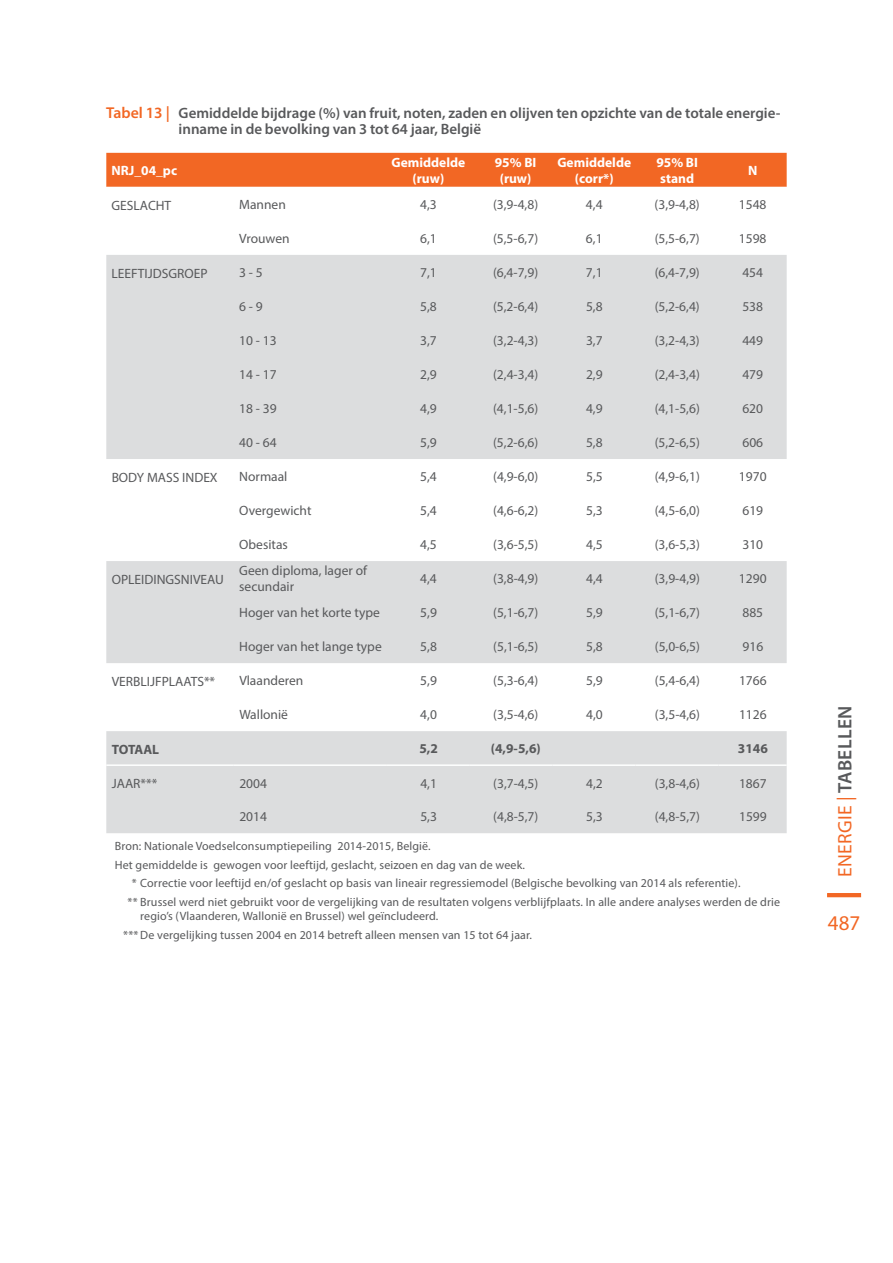
<style>
.page{position:relative;width:893px;height:1263px;background:#fff}
.page>*{position:absolute;margin:0;border:0;box-sizing:border-box;transform-origin:0 0}
.t1{font:21px "Myriad Pro";color:#f26724}
.t2{font:19.5px "Myriad Pro";letter-spacing:.02em;color:#f26724}
.t3{font:600 15px/16.5px "Myriad Pro";color:#58595b}
.t4{font:13.5px/16.2px "Myriad Pro";color:#58595b}
.t5{font:700 13.5px/16.2px "Myriad Pro";color:#fff;text-align:center}
.t6{font:700 13.5px "Myriad Pro";color:#58595b}
.t7{font:12px/18.6px "Myriad Pro";letter-spacing:.01em;color:#58595b}
.s1{font-size:15.75px;color:#f26724}
.s2{font-weight:600;color:#58595b}
</style>
<div class="page">
<hr style="left:827px;top:893px;width:34px;height:4px;background:#f26724">
<div style="left:106px;top:153px;width:681px;height:34px;background:#f26724"></div>
<svg style="left:106px;top:255px;width:681px;height:578px;fill:#dcddde"></svg>
<hr style="left:106px;top:764px;width:128px;height:2px;background:#fff">
<hr style="left:234px;top:764px;width:153px;height:2px;background:#fff">
<hr style="left:387px;top:764px;width:83px;height:2px;background:#fff">
<hr style="left:470px;top:764px;width:83px;height:2px;background:#fff">
<hr style="left:553px;top:764px;width:83px;height:2px;background:#fff">
<hr style="left:636px;top:764px;width:83px;height:2px;background:#fff">
<hr style="left:719px;top:764px;width:68px;height:2px;background:#fff">
<p class="t3" style="left:179px;top:104px;width:603px;text-indent:-72px"><span class="s1">Tabel 13 |</span> Gemiddelde bijdrage (%) van fruit, noten, zaden en olijven ten opzichte van de totale energie&shy;inname in de bevolking van 3 tot 64 jaar, België</p>
<p class="t5" style="left:112px;top:162px;width:67px">NRJ_04_pc</p>
<p class="t5" style="left:391px;top:154px;width:75px">Gemiddelde (ruw)</p>
<p class="t5" style="left:495px;top:154px;width:43px">95% BI (ruw)</p>
<p class="t5" style="left:557px;top:154px;width:75px">Gemiddelde (corr*)</p>
<p class="t5" style="left:656px;top:154px;width:43px;text-align:left">95% BI stand</p>
<p class="t5" style="left:748px;top:162px;width:11px">N</p>
<p class="t4" style="left:112px;top:197px;width:61px">GESLACHT</p>
<p class="t4" style="left:239px;top:196px;width:48px">Mannen</p>
<p class="t4" style="left:420px;top:196px;width:18px">4,3</p>
<p class="t4" style="left:493px;top:196px;width:47px">(3,9-4,8)</p>
<p class="t4" style="left:586px;top:196px;width:18px">4,4</p>
<p class="t4" style="left:655px;top:196px;width:47px">(3,9-4,8)</p>
<p class="t4" style="left:739px;top:196px;width:29px">1548</p>
<p class="t4" style="left:239px;top:230px;width:52px">Vrouwen</p>
<p class="t4" style="left:420px;top:230px;width:18px">6,1</p>
<p class="t4" style="left:493px;top:230px;width:47px">(5,5-6,7)</p>
<p class="t4" style="left:586px;top:230px;width:18px">6,1</p>
<p class="t4" style="left:655px;top:230px;width:47px">(5,5-6,7)</p>
<p class="t4" style="left:739px;top:230px;width:29px">1598</p>
<p class="t4" style="left:112px;top:265px;width:97px">LEEFTIJDSGROEP</p>
<p class="t4" style="left:239px;top:264px;width:25px">3 - 5</p>
<p class="t4" style="left:420px;top:264px;width:18px">7,1</p>
<p class="t4" style="left:493px;top:264px;width:47px">(6,4-7,9)</p>
<p class="t4" style="left:586px;top:264px;width:18px">7,1</p>
<p class="t4" style="left:655px;top:264px;width:47px">(6,4-7,9)</p>
<p class="t4" style="left:742px;top:264px;width:22px">454</p>
<p class="t4" style="left:239px;top:298px;width:25px">6 - 9</p>
<p class="t4" style="left:420px;top:298px;width:18px">5,8</p>
<p class="t4" style="left:493px;top:298px;width:47px">(5,2-6,4)</p>
<p class="t4" style="left:586px;top:298px;width:18px">5,8</p>
<p class="t4" style="left:655px;top:298px;width:47px">(5,2-6,4)</p>
<p class="t4" style="left:742px;top:298px;width:22px">538</p>
<p class="t4" style="left:239px;top:332px;width:39px">10 - 13</p>
<p class="t4" style="left:420px;top:332px;width:18px">3,7</p>
<p class="t4" style="left:493px;top:332px;width:47px">(3,2-4,3)</p>
<p class="t4" style="left:586px;top:332px;width:18px">3,7</p>
<p class="t4" style="left:655px;top:332px;width:47px">(3,2-4,3)</p>
<p class="t4" style="left:742px;top:332px;width:22px">449</p>
<p class="t4" style="left:239px;top:366px;width:39px">14 - 17</p>
<p class="t4" style="left:420px;top:366px;width:18px">2,9</p>
<p class="t4" style="left:493px;top:366px;width:47px">(2,4-3,4)</p>
<p class="t4" style="left:586px;top:366px;width:18px">2,9</p>
<p class="t4" style="left:655px;top:366px;width:47px">(2,4-3,4)</p>
<p class="t4" style="left:742px;top:366px;width:22px">479</p>
<p class="t4" style="left:239px;top:400px;width:39px">18 - 39</p>
<p class="t4" style="left:420px;top:400px;width:18px">4,9</p>
<p class="t4" style="left:493px;top:400px;width:47px">(4,1-5,6)</p>
<p class="t4" style="left:586px;top:400px;width:18px">4,9</p>
<p class="t4" style="left:655px;top:400px;width:47px">(4,1-5,6)</p>
<p class="t4" style="left:742px;top:400px;width:22px">620</p>
<p class="t4" style="left:239px;top:434px;width:39px">40 - 64</p>
<p class="t4" style="left:420px;top:434px;width:18px">5,9</p>
<p class="t4" style="left:493px;top:434px;width:47px">(5,2-6,6)</p>
<p class="t4" style="left:586px;top:434px;width:18px">5,8</p>
<p class="t4" style="left:655px;top:434px;width:47px">(5,2-6,5)</p>
<p class="t4" style="left:742px;top:434px;width:22px">606</p>
<p class="t4" style="left:112px;top:469px;width:108px">BODY MASS INDEX</p>
<p class="t4" style="left:239px;top:468px;width:50px">Normaal</p>
<p class="t4" style="left:420px;top:468px;width:18px">5,4</p>
<p class="t4" style="left:493px;top:468px;width:47px">(4,9-6,0)</p>
<p class="t4" style="left:586px;top:468px;width:18px">5,5</p>
<p class="t4" style="left:655px;top:468px;width:47px">(4,9-6,1)</p>
<p class="t4" style="left:739px;top:468px;width:29px">1970</p>
<p class="t4" style="left:239px;top:502px;width:74px">Overgewicht</p>
<p class="t4" style="left:420px;top:502px;width:18px">5,4</p>
<p class="t4" style="left:493px;top:502px;width:47px">(4,6-6,2)</p>
<p class="t4" style="left:586px;top:502px;width:18px">5,3</p>
<p class="t4" style="left:655px;top:502px;width:47px">(4,5-6,0)</p>
<p class="t4" style="left:742px;top:502px;width:22px">619</p>
<p class="t4" style="left:239px;top:536px;width:50px">Obesitas</p>
<p class="t4" style="left:420px;top:536px;width:18px">4,5</p>
<p class="t4" style="left:493px;top:536px;width:47px">(3,6-5,5)</p>
<p class="t4" style="left:586px;top:536px;width:18px">4,5</p>
<p class="t4" style="left:655px;top:536px;width:47px">(3,6-5,3)</p>
<p class="t4" style="left:742px;top:536px;width:22px">310</p>
<p class="t4" style="left:112px;top:571px;width:114px">OPLEIDINGSNIVEAU</p>
<p class="t4" style="left:239px;top:562px;width:129px">Geen diploma, lager of secundair</p>
<p class="t4" style="left:420px;top:570px;width:18px">4,4</p>
<p class="t4" style="left:493px;top:570px;width:47px">(3,8-4,9)</p>
<p class="t4" style="left:586px;top:570px;width:18px">4,4</p>
<p class="t4" style="left:655px;top:570px;width:47px">(3,9-4,9)</p>
<p class="t4" style="left:739px;top:570px;width:29px">1290</p>
<p class="t4" style="left:239px;top:604px;width:142px">Hoger van het korte type</p>
<p class="t4" style="left:420px;top:604px;width:18px">5,9</p>
<p class="t4" style="left:493px;top:604px;width:47px">(5,1-6,7)</p>
<p class="t4" style="left:586px;top:604px;width:18px">5,9</p>
<p class="t4" style="left:655px;top:604px;width:47px">(5,1-6,7)</p>
<p class="t4" style="left:742px;top:604px;width:22px">885</p>
<p class="t4" style="left:239px;top:638px;width:144px">Hoger van het lange type</p>
<p class="t4" style="left:420px;top:638px;width:18px">5,8</p>
<p class="t4" style="left:493px;top:638px;width:47px">(5,1-6,5)</p>
<p class="t4" style="left:586px;top:638px;width:18px">5,8</p>
<p class="t4" style="left:655px;top:638px;width:47px">(5,0-6,5)</p>
<p class="t4" style="left:742px;top:638px;width:22px">916</p>
<p class="t4" style="left:112px;top:673px;width:105px">VERBLIJFPLAATS**</p>
<p class="t4" style="left:239px;top:672px;width:66px">Vlaanderen</p>
<p class="t4" style="left:420px;top:672px;width:18px">5,9</p>
<p class="t4" style="left:493px;top:672px;width:47px">(5,3-6,4)</p>
<p class="t4" style="left:586px;top:672px;width:18px">5,9</p>
<p class="t4" style="left:655px;top:672px;width:47px">(5,4-6,4)</p>
<p class="t4" style="left:739px;top:672px;width:29px">1766</p>
<p class="t4" style="left:239px;top:706px;width:50px">Wallonië</p>
<p class="t4" style="left:420px;top:706px;width:18px">4,0</p>
<p class="t4" style="left:493px;top:706px;width:47px">(3,5-4,6)</p>
<p class="t4" style="left:586px;top:706px;width:18px">4,0</p>
<p class="t4" style="left:655px;top:706px;width:47px">(3,5-4,6)</p>
<p class="t4" style="left:739px;top:706px;width:29px">1126</p>
<p class="t6" style="left:112px;top:741px;width:49px">TOTAAL</p>
<p class="t6" style="left:419px;top:739px;width:20px">5,2</p>
<p class="t6" style="left:491px;top:739px;width:51px">(4,9-5,6)</p>
<p class="t6" style="left:738px;top:739px;width:31px">3146</p>
<p class="t4" style="left:112px;top:775px;width:47px">JAAR***</p>
<p class="t4" style="left:239px;top:775px;width:29px">2004</p>
<p class="t4" style="left:420px;top:775px;width:18px">4,1</p>
<p class="t4" style="left:493px;top:775px;width:47px">(3,7-4,5)</p>
<p class="t4" style="left:586px;top:775px;width:18px">4,2</p>
<p class="t4" style="left:655px;top:775px;width:47px">(3,8-4,6)</p>
<p class="t4" style="left:739px;top:775px;width:29px">1867</p>
<p class="t4" style="left:239px;top:808px;width:29px">2014</p>
<p class="t4" style="left:420px;top:808px;width:18px">5,3</p>
<p class="t4" style="left:493px;top:808px;width:47px">(4,8-5,7)</p>
<p class="t4" style="left:586px;top:808px;width:18px">5,3</p>
<p class="t4" style="left:655px;top:808px;width:47px">(4,8-5,7)</p>
<p class="t4" style="left:739px;top:808px;width:29px">1599</p>
<p class="t7" style="left:115px;top:837px;width:317px">Bron: Nationale Voedselconsumptiepeiling 2014-2015, België.</p>
<p class="t7" style="left:115px;top:855px;width:412px">Het gemiddelde is gewogen voor leeftijd, geslacht, seizoen en dag van de week.</p>
<p class="t7" style="left:132px;top:874px;width:610px">* Correctie voor leeftijd en/of geslacht op basis van lineair regressiemodel (Belgische bevolking van 2014 als referentie).</p>
<p class="t7" style="left:128px;top:892px;width:654px">** Brussel werd niet gebruikt voor de vergelijking van de resultaten volgens verblijfplaats. In alle andere analyses werden de drie</p>
<p class="t7" style="left:123px;top:907px;width:410px;text-indent:17px">regio’s (Vlaanderen, Wallonië en Brussel) wel geïncludeerd.<br>***De vergelijking tussen 2004 en 2014 betreft alleen mensen van 15 tot 64 jaar.</p>
<h2 class="t2" style="left:833px;top:877px;width:173px;rotate:-90deg">ENERGIE | <span class="s2">Tabellen</span></h2>
<h1 class="t1" style="left:828px;top:910px;width:34px">487</h1>
</div>
